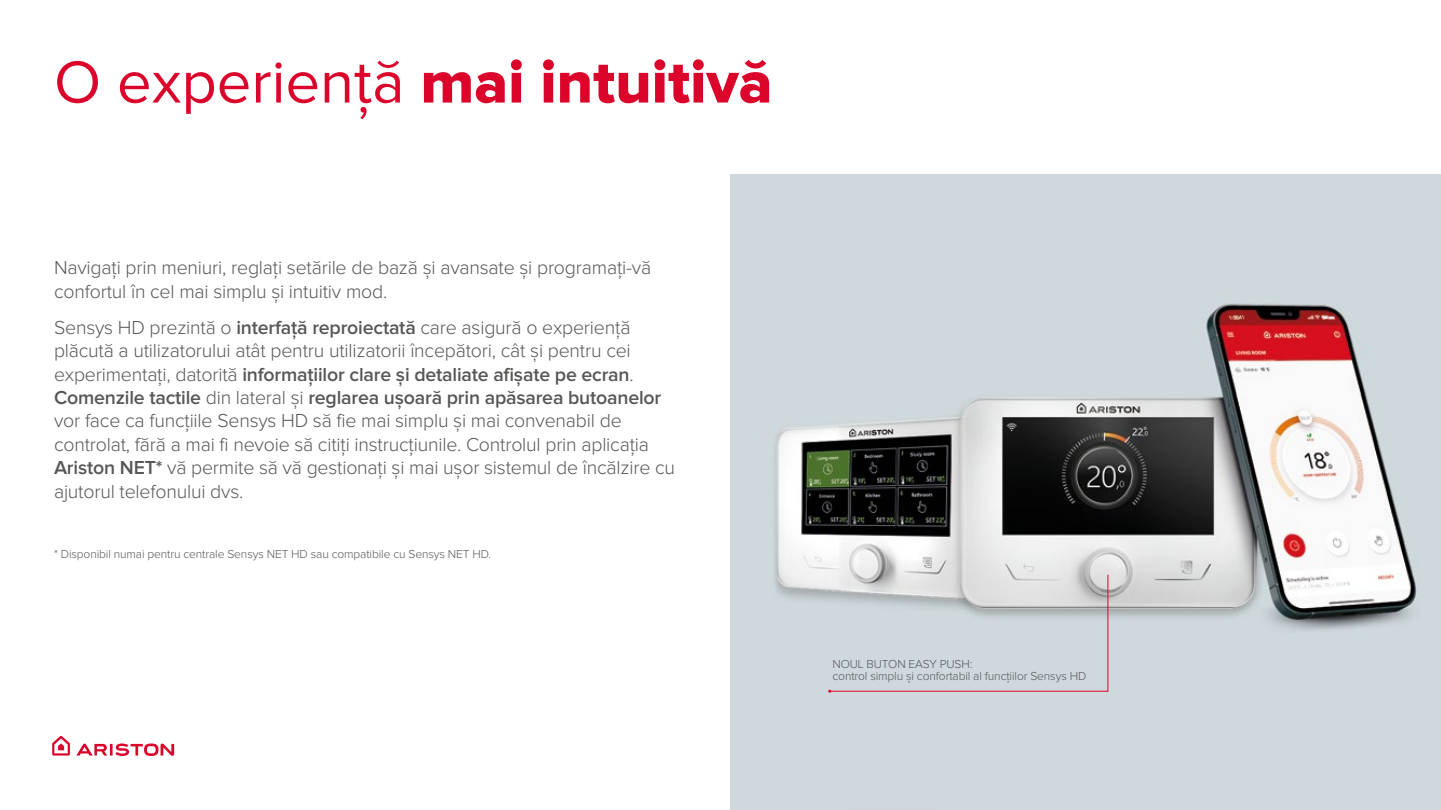
<style>
.page{position:relative;width:1441px;height:810px;background:#fff}
.page>*{position:absolute;margin:0;border:0;box-sizing:border-box;transform-origin:0 0}
.t1{font:61.5px "Proxima Nova Extrabld";color:#db052c}
.t2{font:300 19.5px/23.4px "Proxima Nova";letter-spacing:-.01em;color:#575756}
.t3{font:300 12px/12px "Proxima Nova";letter-spacing:-.01em;color:#575756}
.s1{font-family:"Proxima Nova"}
.s2{font-weight:600}
</style>
<div class="page">
<svg style="left:76px;top:744px;width:98px;height:12px"></svg>
<svg style="left:52px;top:736px;width:18px;height:20px"></svg>
<img style="left:730px;top:174px;width:710px;height:636px">
<svg style="left:828px;top:574px;width:280px;height:119px;background:#cfd3d7"></svg>
<h1 class="t1" style="left:54px;top:54px;width:720px"><span class="s1">O experiență</span> mai intuitivă</h1>
<p class="t2" style="left:54px;top:257px;width:598px">Navigați prin meniuri, reglați setările de bază și avansate și programați-vă confortul în cel mai simplu și intuitiv mod.</p>
<p class="t2" style="left:54px;top:316px;width:622px">Sensys HD prezintă o <span class="s2">interfață reproiectată</span> care asigură o experiență plăcută a utilizatorului atât pentru utilizatorii începători, cât și pentru cei experimentați, datorită <span class="s2">informațiilor clare și detaliate afișate pe ecran</span>.<br><span class="s2">Comenzile tactile</span> din lateral și <span class="s2">reglarea ușoară prin apăsarea butoanelor </span>vor face ca funcțiile Sensys HD să fie mai simplu și mai convenabil de controlat, fără a mai fi nevoie să citiți instrucțiunile. Controlul prin aplicația <span class="s2">Ariston NET*</span> vă permite să vă gestionați și mai ușor sistemul de încălzire cu ajutorul telefonului dvs.</p>
<p class="t3" style="left:54px;top:548px;width:438px">* Disponibil numai pentru centrale Sensys NET HD sau compatibile cu Sensys NET HD.</p>
<p class="t3" style="left:832px;top:659px;width:255px">NOUL BUTON EASY PUSH:<br>control simplu și confortabil al funcțiilor Sensys HD</p>
</div>
